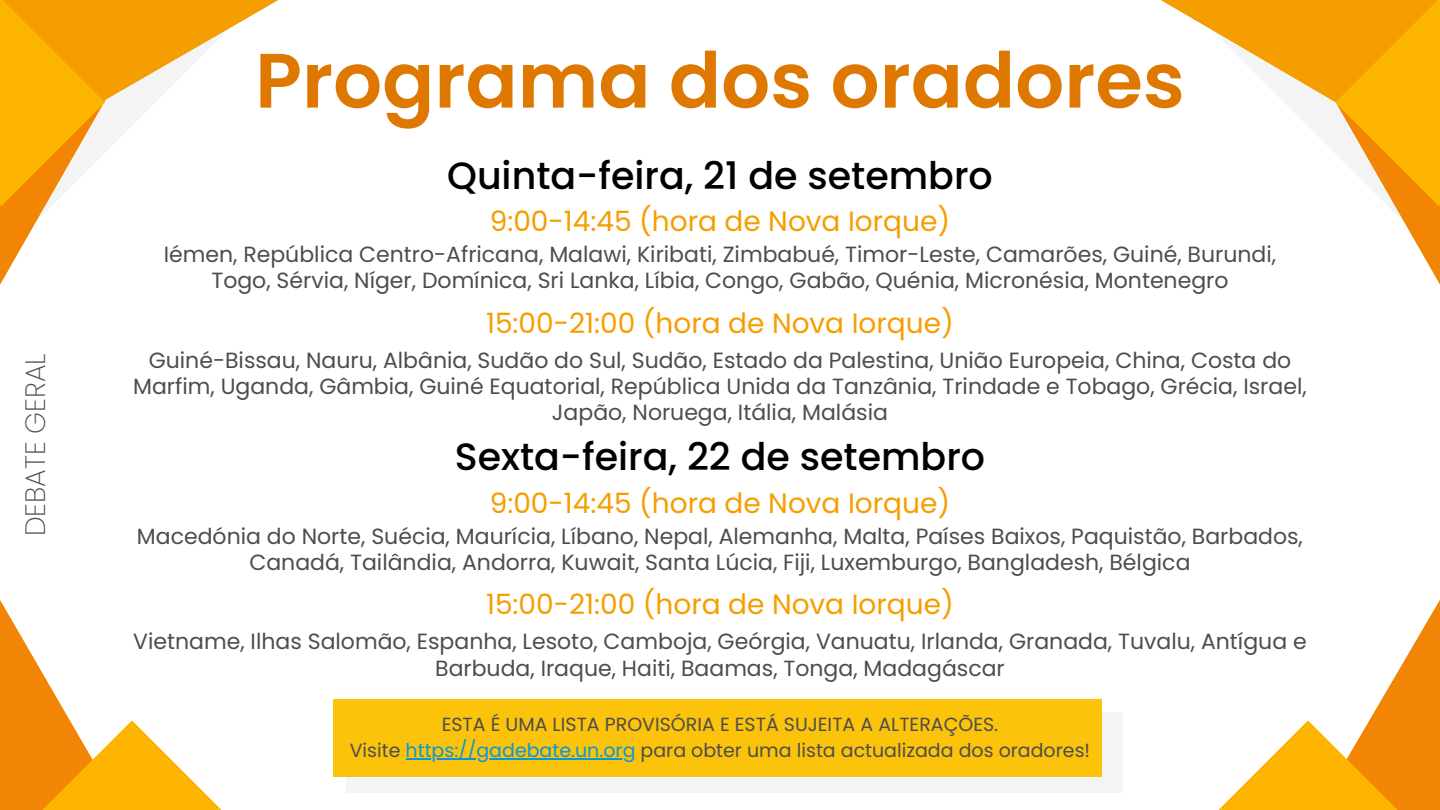
<style>
.page{position:relative;width:1440px;height:810px;background:#fff}
.page>*{position:absolute;margin:0;border:0;box-sizing:border-box;transform-origin:0 0}
.t1{font:600 77px "Poppins";color:#df7801}
.t2{font:500 38px "Poppins";color:#000}
.t3{font:28px "Poppins";color:#f59e00}
.t4{font:200 28px "Poppins";color:#4d4d4d}
.t5{font:22px/26.2px "Poppins";color:#4d4d4d;text-align:center}
.t6{font:19px "Poppins";color:#4d4d4d}
.s1{color:#0a97d9}
</style>
<div class="page">
<svg style="left:0;top:206px;width:51px;height:79px"></svg>
<svg style="left:1388px;top:206px;width:52px;height:79px"></svg>
<svg style="left:1161px;top:0;width:174px;height:153px"></svg>
<svg style="left:105px;top:0;width:173px;height:152px"></svg>
<svg style="left:1335px;top:0;width:105px;height:206px"></svg>
<svg style="left:1218px;top:600px;width:222px;height:210px"></svg>
<svg style="left:0;top:600px;width:222px;height:210px"></svg>
<svg style="left:0;top:0;width:105px;height:206px"></svg>
<div style="left:346px;top:712px;width:777px;height:81px;background:#f4f4f4"></div>
<div style="left:333px;top:699px;width:769px;height:78px;background:#fcc30b"></div>
<hr style="left:406px;top:758px;width:230px;height:2px;background:#0a97d9">
<p class="t4" style="left:16px;top:536px;width:185px;rotate:-90deg">DEBATE GERAL</p>
<p class="t1" style="left:255px;top:27px;width:931px">Programa dos oradores</p>
<p class="t2" style="left:447px;top:149px;width:547px">Quinta-feira, 21 de setembro</p>
<p class="t3" style="left:490px;top:202px;width:462px">9:00-14:45 (hora de Nova Iorque)</p>
<p class="t5" style="left:164px;top:241px;width:1114px">Iémen, República Centro-Africana, Malawi, Kiribati, Zimbabué, Timor-Leste, Camarões, Guiné, Burundi,<br>Togo, Sérvia, Níger, Domínica, Sri Lanka, Líbia, Congo, Gabão, Quénia, Micronésia, Montenegro</p>
<p class="t3" style="left:486px;top:303px;width:469px">15:00-21:00 (hora de Nova Iorque)</p>
<p class="t5" style="left:133px;top:347px;width:1175px">Guiné-Bissau, Nauru, Albânia, Sudão do Sul, Sudão, Estado da Palestina, União Europeia, China, Costa do<br>Marfim, Uganda, Gâmbia, Guiné Equatorial, República Unida da Tanzânia, Trindade e Tobago, Grécia, Israel,<br>Japão, Noruega, Itália, Malásia</p>
<p class="t2" style="left:455px;top:430px;width:532px">Sexta-feira, 22 de setembro</p>
<p class="t3" style="left:490px;top:484px;width:462px">9:00-14:45 (hora de Nova Iorque)</p>
<p class="t5" style="left:137px;top:523px;width:1168px">Macedónia do Norte, Suécia, Maurícia, Líbano, Nepal, Alemanha, Malta, Países Baixos, Paquistão, Barbados,<br>Canadá, Tailândia, Andorra, Kuwait, Santa Lúcia, Fiji, Luxemburgo, Bangladesh, Bélgica</p>
<p class="t3" style="left:486px;top:585px;width:469px">15:00-21:00 (hora de Nova Iorque)</p>
<p class="t5" style="left:133px;top:629px;width:1175px">Vietname, Ilhas Salomão, Espanha, Lesoto, Camboja, Geórgia, Vanuatu, Irlanda, Granada, Tuvalu, Antígua e<br>Barbuda, Iraque, Haiti, Baamas, Tonga, Madagáscar</p>
<p class="t6" style="left:442px;top:711px;width:558px">ESTA É UMA LISTA PROVISÓRIA E ESTÁ SUJEITA A ALTERAÇÕES.</p>
<p class="t6" style="left:350px;top:737px;width:742px">Visite <span class="s1">https://gadebate.un.org</span> para obter uma lista actualizada dos oradores!</p>
</div>
